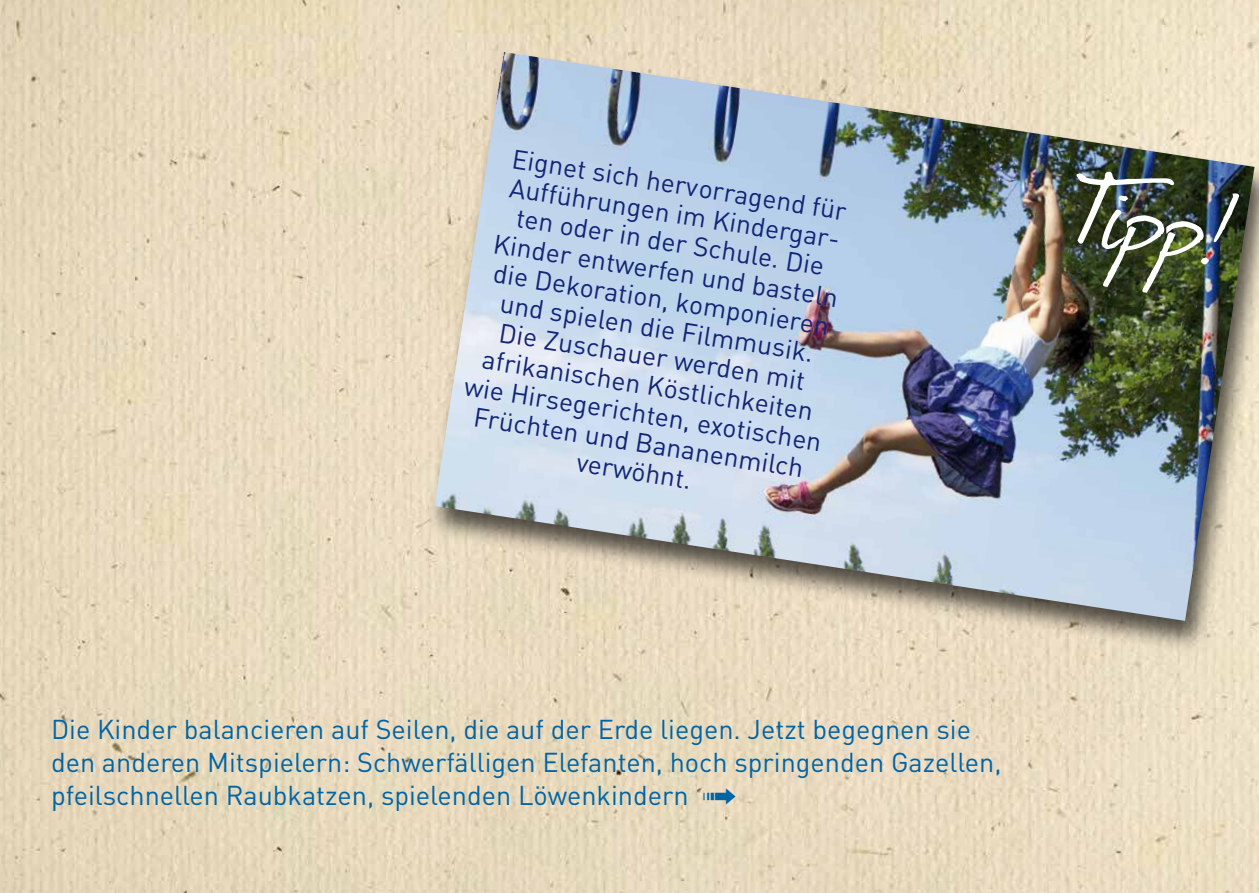
<style>
.page{position:relative;width:1259px;height:893px;background:#fff}
.page>*{position:absolute;margin:0;border:0;box-sizing:border-box;transform-origin:0 0}
.t1{font:114px "Journal";color:#fff;scale:1.2 1}
.t2{font:27px/33px "DINOT";color:#0064a5}
.t3{font:26.7px/29.1px "DINOT";color:#122475;text-align:center}
</style>
<div class="page">
<img style="left:0;top:0;width:1259px;height:893px">
<div style="left:424px;top:51px;width:835px;height:602px;background:#000;opacity:.66"></div>
<img style="left:434px;top:52px;width:820px;height:569px">
<p class="t3" style="left:503px;top:141px;width:363px;rotate:9deg">Eignetsich hervorragend für<br>Aufführungen im Kindergar&shy;ten oderin derSchule. Die<br>Kinderentwerfen und basteln die Dekoration, komponieren und spielen die Filmmusik.<br>Die Zuschauerwerden mit afrikanischen Köstlichkeiten wie Hirsegerichten, exotischen<br>Früchten und Bananenmilch verwöhnt.</p>
<h1 class="t1" style="left:1082px;top:133px;width:136px;rotate:8deg">Tipp!</h1>
<p class="t2" style="left:51px;top:712px;width:952px">Die Kinder balancieren auf Seilen, die auf der Erde liegen. Jetzt begegnen sie den anderen Mitspielern: Schwerfälligen Elefanten, hoch springenden Gazellen, pfeilschnellen Raubkatzen, spielenden Löwenkindern ➟</p>
</div>
